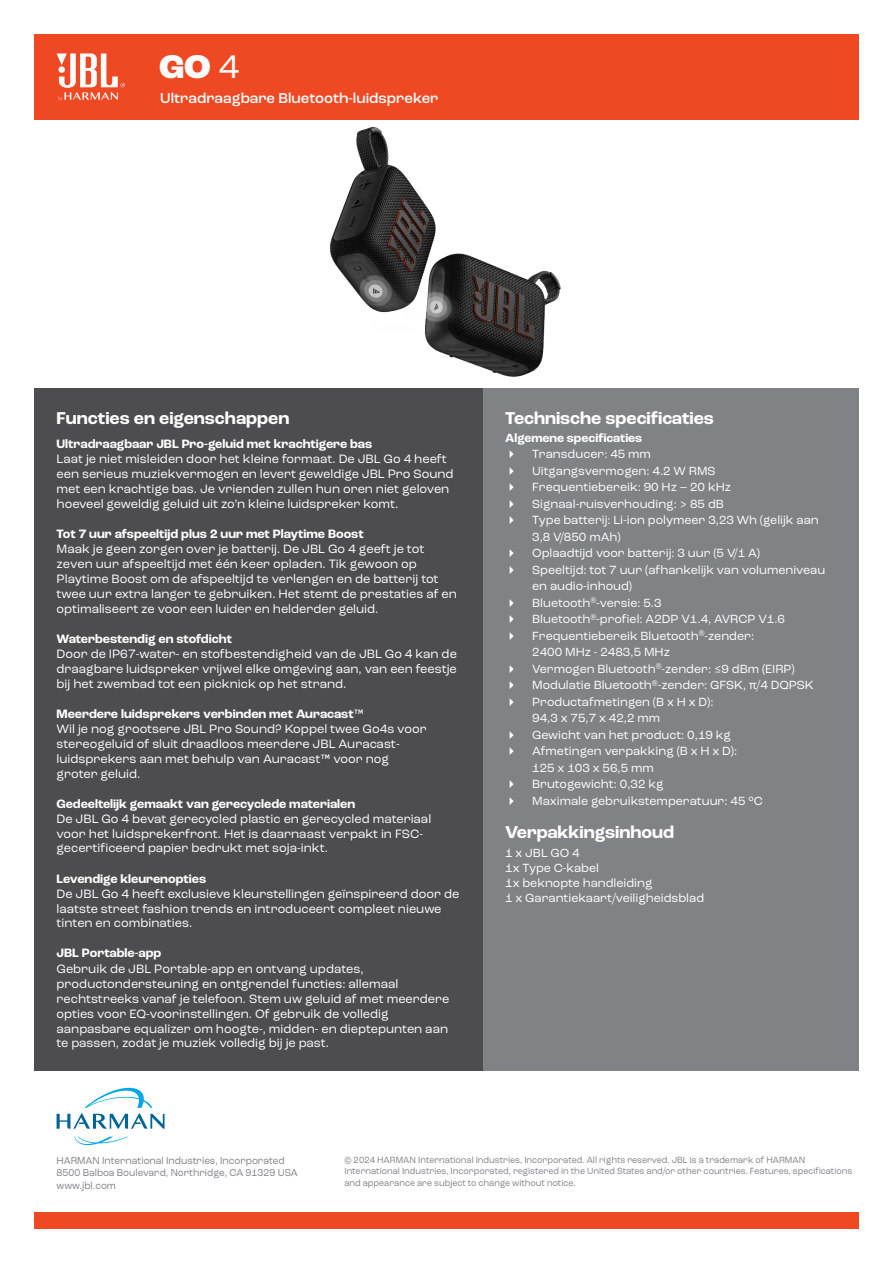
<style>
.page{position:relative;width:893px;height:1263px;background:#fff}
.page>*{position:absolute;margin:0;border:0;box-sizing:border-box;transform-origin:0 0}
.t1{font:800 34.5px "Roc Grotesk";color:#fff}
.t2{font:700 18px "Roc Grotesk";color:#fff}
.t3{font:500 15px "Roc Grotesk";color:#fff}
.t4{font:12.75px/14.9px "Roc Grotesk";color:#fff}
.t5{font:700 12.75px "Roc Grotesk";color:#fff}
.t6{font:12.45px/16.5px "Roc Grotesk";color:#fff}
.t7{font:700 12.45px "Roc Grotesk";color:#fff}
.t8{font:10.5px/12.6px "Roc Grotesk";color:#808285;scale:.94 1}
.t9{font:9.45px/11.4px "Roc Grotesk";color:#808285;scale:.94 1}
.s1{font-weight:400}
</style>
<div class="page">
<div style="left:34px;top:1213px;width:825px;height:16px;background:#ef4923"></div>
<svg style="left:74px;top:1137px;width:54px;height:8px"></svg>
<svg style="left:57px;top:1087px;width:108px;height:42px"></svg>
<div style="left:34px;top:34px;width:825px;height:85px;background:#ef4923"></div>
<svg style="left:57px;top:53px;width:68px;height:48px"></svg>
<img style="left:329px;top:127px;width:232px;height:250px">
<div style="left:483px;top:388px;width:376px;height:683px;background:#808285"></div>
<div style="left:34px;top:388px;width:449px;height:683px;background:#4d4d4f"></div>
<h1 class="t1" style="left:159px;top:45px;width:82px">GO <span class="s1">4</span></h1>
<p class="t3" style="left:160px;top:89px;width:280px">Ultradraagbare Bluetooth-luidspreker</p>
<h2 class="t2" style="left:57px;top:407px;width:234px">Functies en eigenschappen</h2>
<p class="t5" style="left:57px;top:435px;width:317px">Ultradraagbaar JBL Pro-geluid met krachtigere bas</p>
<p class="t4" style="left:57px;top:451px;width:399px">Laat je niet misleiden door het kleine formaat. De JBL Go 4 heeft een serieus muziekvermogen en levert geweldige JBL Pro Sound met een krachtige bas. Je vrienden zullen hun oren niet geloven hoeveel geweldig geluid uit zo’n kleine luidspreker komt.</p>
<p class="t5" style="left:57px;top:525px;width:309px">Tot 7 uur afspeeltijd plus 2 uur met Playtime Boost</p>
<p class="t4" style="left:57px;top:541px;width:402px">Maak je geen zorgen over je batterij. De JBL Go 4 geeft je tot zeven uur afspeeltijd met één keer opladen. Tik gewoon op Playtime Boost om de afspeeltijd te verlengen en de batterij tot twee uur extra langer te gebruiken. Het stemt de prestaties af en optimaliseert ze voor een luider en helderder geluid.</p>
<p class="t5" style="left:57px;top:630px;width:177px">Waterbestendig en stofdicht</p>
<p class="t4" style="left:57px;top:646px;width:402px;text-align:justify">Door de IP67-water- en stofbestendigheid van de JBL Go 4 kan de draagbare luidspreker vrijwel elke omgeving aan, van een feestje bij het zwembad tot een picknick op het strand.</p>
<p class="t5" style="left:57px;top:705px;width:309px">Meerdere luidsprekers verbinden met Auracast™</p>
<p class="t4" style="left:57px;top:721px;width:372px">Wil je nog grootsere JBL Pro Sound? Koppel twee Go4s voor stereogeluid of sluit draadloos meerdere JBL Auracast&shy;luidsprekers aan met behulp van Auracast™ voor nog groter geluid.</p>
<p class="t5" style="left:57px;top:795px;width:300px">Gedeeltelijk gemaakt van gerecyclede materialen</p>
<p class="t4" style="left:57px;top:811px;width:376px">De JBL Go 4 bevat gerecycled plastic en gerecycled materiaal voor het luidsprekerfront. Het is daarnaast verpakt in FSC&shy;gecertificeerd papier bedrukt met soja-inkt.</p>
<p class="t5" style="left:57px;top:870px;width:151px">Levendige kleurenopties</p>
<p class="t4" style="left:57px;top:886px;width:404px">De JBL Go 4 heeft exclusieve kleurstellingen geïnspireerd door de laatste street fashion trends en introduceert compleet nieuwe tinten en combinaties.</p>
<p class="t5" style="left:57px;top:945px;width:106px">JBL Portable-app</p>
<p class="t4" style="left:57px;top:961px;width:394px">Gebruik de JBL Portable-app en ontvang updates, productondersteuning en ontgrendel functies: allemaal rechtstreeks vanaf je telefoon. Stem uw geluid af met meerdere opties voor EQ-voorinstellingen. Of gebruik de volledig aanpasbare equalizer om hoogte-, midden- en dieptepunten aan te passen, zodat je muziek volledig bij je past.</p>
<h2 class="t2" style="left:505px;top:407px;width:210px">Technische specificaties</h2>
<p class="t7" style="left:505px;top:430px;width:139px">Algemene specificaties</p>
<p class="t6" style="left:532px;top:446px;width:295px">Transducer: 45 mm<br>Uitgangsvermogen: 4.2 W RMS<br>Frequentiebereik: 90 Hz – 20 kHz<br>Signaal-ruisverhouding: &gt; 85 dB<br>Type batterij: Li-ion polymeer 3,23 Wh (gelijk aan<br>3,8 V/850 mAh)<br>Oplaadtijd voor batterij: 3 uur (5 V/1 A)<br>Speeltijd: tot 7 uur (afhankelijk van volumeniveau en audio-inhoud)<br>Bluetooth<sup>®</sup>-versie: 5.3<br>Bluetooth<sup>®</sup>-profiel: A2DP V1.4, AVRCP V1.6<br>Frequentiebereik Bluetooth<sup>®</sup>-zender:<br>2400 MHz - 2483,5 MHz<br>Vermogen Bluetooth<sup>®</sup>-zender: ≤9 dBm (EIRP)<br>Modulatie Bluetooth<sup>®</sup>-zender: GFSK, π/4 DQPSK<br>Productafmetingen (B x H x D):<br>94,3 x 75,7 x 42,2 mm<br>Gewicht van het product: 0,19 kg<br>Afmetingen verpakking (B x H x D):<br>125 x 103 x 56,5 mm<br>Brutogewicht: 0,32 kg<br>Maximale gebruikstemperatuur: 45 °C</p>
<h2 class="t2" style="left:505px;top:820px;width:170px">Verpakkingsinhoud</h2>
<p class="t6" style="left:505px;top:845px;width:201px;line-height:15px">1 x JBL GO 4<br>1x Type C-kabel<br>1x beknopte handleiding<br>1 x Garantiekaart/veiligheidsblad</p>
<p class="t8" style="left:57px;top:1154px;width:258px">HARMAN International Industries, Incorporated<br>8500 Balboa Boulevard, Northridge, CA 91329 USA www.jbl.com</p>
<p class="t9" style="left:344px;top:1154px;width:542px">© 2024 HARMAN International Industries, Incorporated. All rights reserved. JBL is a trademark of HARMAN<br>International Industries, Incorporated, registered in the United States and/or other countries. Features, specifications and appearance are subject to change without notice.</p>
</div>
